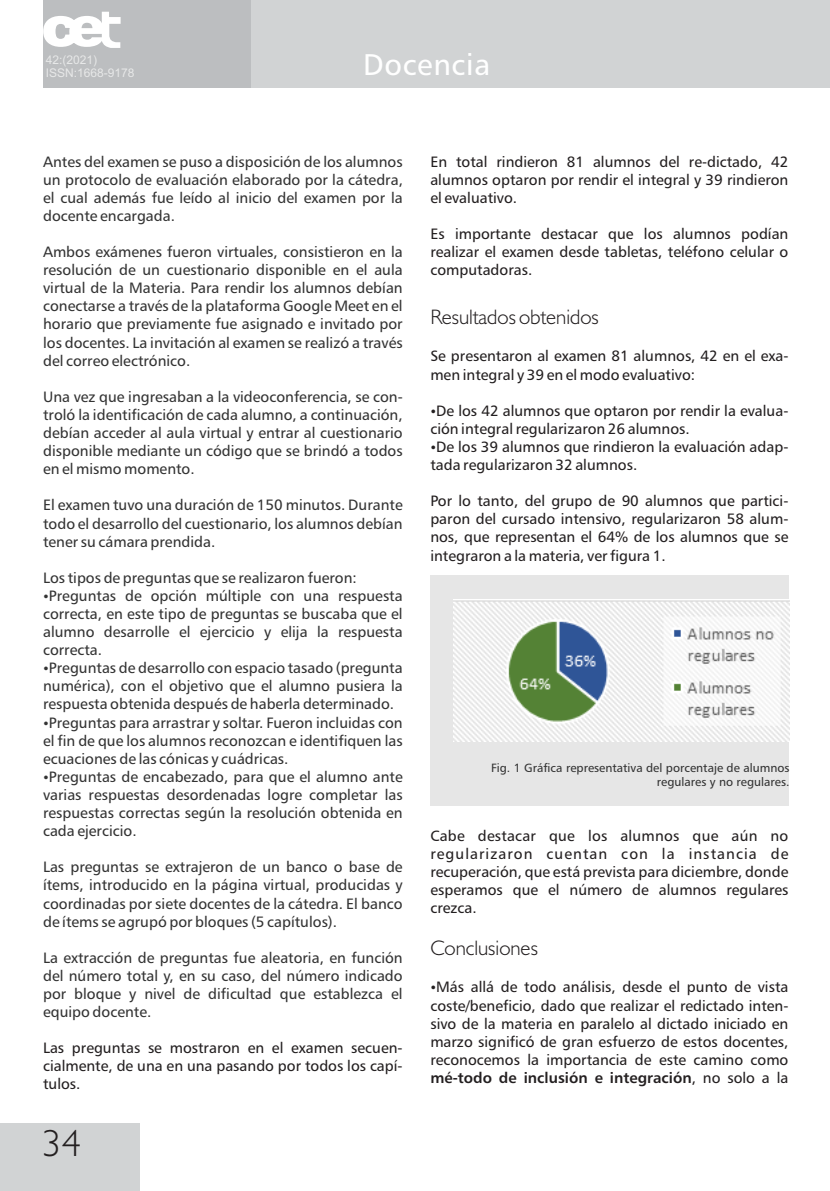
<style>
.page{position:relative;width:830px;height:1191px;background:#fff}
.page>*{position:absolute;margin:0;border:0;box-sizing:border-box;transform-origin:0 0}
.t1{font:300 37.8px "Humanist 521 BT";color:#231f20}
.t2{font:30px "Humanist 777 BT Roman B";letter-spacing:.02em;color:#fff}
.t3{font:300 21px "Humanist 521 BT";color:#231f20}
.t4{font:15px/18.1px "Humanist 777 BT Roman B";color:#333;text-align:justify}
.t5{font:15px/18.1px "Humanist 777 BT Roman B";color:#231f20;text-align:justify}
.t6{font:15px "Humanist 777 BT Bold B";color:#231f20}
.t7{font:12px/14.4px "Humanist 777 BT Roman B";color:#333;text-align:right}
.t8{font:12px/13.4px "Arial";color:#e7e8e8}
.s1{font-family:"Humanist 777 BT Roman B"}
</style>
<div class="page">
<div style="left:1px;top:1123px;width:139px;height:68px;background:#d1d3d4"></div>
<div style="left:43px;top:0;width:215px;height:88px;background:#bcbec0"></div>
<div style="left:252px;top:0;width:577px;height:88px;background:#d1d3d4"></div>
<div style="left:430px;top:576px;width:358px;height:230px;background:#e6e6e6"></div>
<img style="left:453px;top:600px;width:336px;height:141px">
<svg style="left:43px;top:12px;width:77px;height:36px"></svg>
<p class="t8" style="left:46px;top:54px;width:90px">42:(2021)<br>ISSN:1668-9178</p>
<h2 class="t2" style="left:363px;top:53px;width:128px">Docencia</h2>
<p class="t4" style="left:43px;top:154px;width:361px">Antes del examen se puso a disposición de los alumnos un protocolo de evaluación elaborado por la cátedra, el cual además fue leído al inicio del examen por la docente encargada.</p>
<p class="t4" style="left:43px;top:244px;width:361px">Ambos exámenes fueron virtuales, consistieron en la resolución de un cuestionario disponible en el aula virtual de la Materia. Para rendir los alumnos debían conectarse a través de la plataforma Google Meet en el horario que previamente fue asignado e invitado por los docentes. La invitación al examen se realizó a través del correo electrónico.</p>
<p class="t4" style="left:43px;top:389px;width:361px">Una vez que ingresaban a la videoconferencia, se con&shy;troló la identificación de cada alumno, a continuación, debían acceder al aula virtual y entrar al cuestionario disponible mediante un código que se brindó a todos en el mismo momento.</p>
<p class="t4" style="left:43px;top:497px;width:361px">El examen tuvo una duración de 150 minutos. Durante todo el desarrollo del cuestionario, los alumnos debían tener su cámara prendida.</p>
<p class="t4" style="left:43px;top:570px;width:315px">Los tipos de preguntas que se realizaron fueron:</p>
<p class="t4" style="left:49px;top:588px;width:355px">Preguntas de opción múltiple con una respuesta</p>
<p class="t4" style="left:43px;top:606px;width:361px">correcta, en este tipo de preguntas se buscaba que el</p>
<p class="t4" style="left:43px;top:624px;width:361px">alumno desarrolle el ejercicio y elija la respuesta</p>
<p class="t4" style="left:43px;top:642px;width:61px">correcta.</p>
<p class="t4" style="left:49px;top:660px;width:355px">Preguntas de desarrollo con espacio tasado (pregunta</p>
<p class="t4" style="left:43px;top:678px;width:361px">numérica), con el objetivo que el alumno pusiera la</p>
<p class="t4" style="left:43px;top:696px;width:352px">respuesta obtenida después de haberla determinado.</p>
<p class="t4" style="left:49px;top:714px;width:355px">Preguntas para arrastrar y soltar. Fueron incluidas con</p>
<p class="t4" style="left:43px;top:732px;width:361px">el fin de que los alumnos reconozcan e identifiquen las</p>
<p class="t4" style="left:43px;top:750px;width:247px">ecuaciones de las cónicas y cuádricas.</p>
<p class="t4" style="left:49px;top:769px;width:355px">Preguntas de encabezado, para que el alumno ante</p>
<p class="t4" style="left:43px;top:787px;width:361px">varias respuestas desordenadas logre completar las</p>
<p class="t4" style="left:43px;top:805px;width:361px">respuestas correctas según la resolución obtenida en</p>
<p class="t4" style="left:43px;top:823px;width:95px">cada ejercicio.</p>
<p class="t4" style="left:43px;top:859px;width:361px">Las preguntas se extrajeron de un banco o base de ítems, introducido en la página virtual, producidas y coordinadas por siete docentes de la cátedra. El banco de ítems se agrupó por bloques (5 capítulos).</p>
<p class="t4" style="left:43px;top:949px;width:361px">La extracción de preguntas fue aleatoria, en función del número total y, en su caso, del número indicado por bloque y nivel de dificultad que establezca el equipo docente.</p>
<p class="t5" style="left:43px;top:1040px;width:361px">Las preguntas se mostraron en el examen secuen&shy;cialmente, de una en una pasando por todos los capí&shy;tulos.</p>
<h1 class="t1" style="left:43px;top:1127px;width:40px">34</h1>
<p class="t5" style="left:430px;top:154px;width:359px">En total rindieron 81 alumnos del re-dictado, 42 alumnos optaron por rendir el integral y 39 rindieron el evaluativo.</p>
<p class="t5" style="left:430px;top:226px;width:359px">Es importante destacar que los alumnos podían realizar el examen desde tabletas, teléfono celular o computadoras.</p>
<h3 class="t3" style="left:430px;top:308px;width:170px">Resultados obtenidos</h3>
<p class="t5" style="left:430px;top:348px;width:359px">Se presentaron al examen 81 alumnos, 42 en el exa&shy;men integral y 39 en el modo evaluativo:</p>
<p class="t5" style="left:436px;top:403px;width:353px">De los 42 alumnos que optaron por rendir la evalua-</p>
<p class="t5" style="left:430px;top:421px;width:261px">ción integral regularizaron 26 alumnos.</p>
<p class="t5" style="left:436px;top:439px;width:353px">De los 39 alumnos que rindieron la evaluación adap-</p>
<p class="t5" style="left:430px;top:457px;width:208px">tada regularizaron 32 alumnos.</p>
<p class="t5" style="left:430px;top:493px;width:359px">Por lo tanto, del grupo de 90 alumnos que partici&shy;paron del cursado intensivo, regularizaron 58 alum&shy;nos, que representan el 64% de los alumnos que se integraron a la materia, ver figura 1.</p>
<p class="t7" style="left:491px;top:761px;width:300px">Fig. 1 Gráfica representativa del porcentaje de alumnos regulares y no regulares.</p>
<p class="t5" style="left:430px;top:828px;width:359px">Cabe destacar que los alumnos que aún no regularizaron cuentan con la instancia de recuperación, que está prevista para diciembre, donde esperamos que el número de alumnos regulares crezca.</p>
<h3 class="t3" style="left:430px;top:939px;width:109px">Conclusiones</h3>
<p class="t5" style="left:430px;top:979px;width:359px;text-align:center">Más allá de todo análisis, desde el punto de vista coste/beneficio, dado que realizar el redictado inten&shy;sivo de la materia en paralelo al dictado iniciado en marzo significó de gran esfuerzo de estos docentes, reconocemos la importancia de este camino como</p>
<p class="t6" style="left:430px;top:1071px;width:359px">mé-todo de inclusión e integración<span class="s1">, no solo a la</span></p>
</div>
